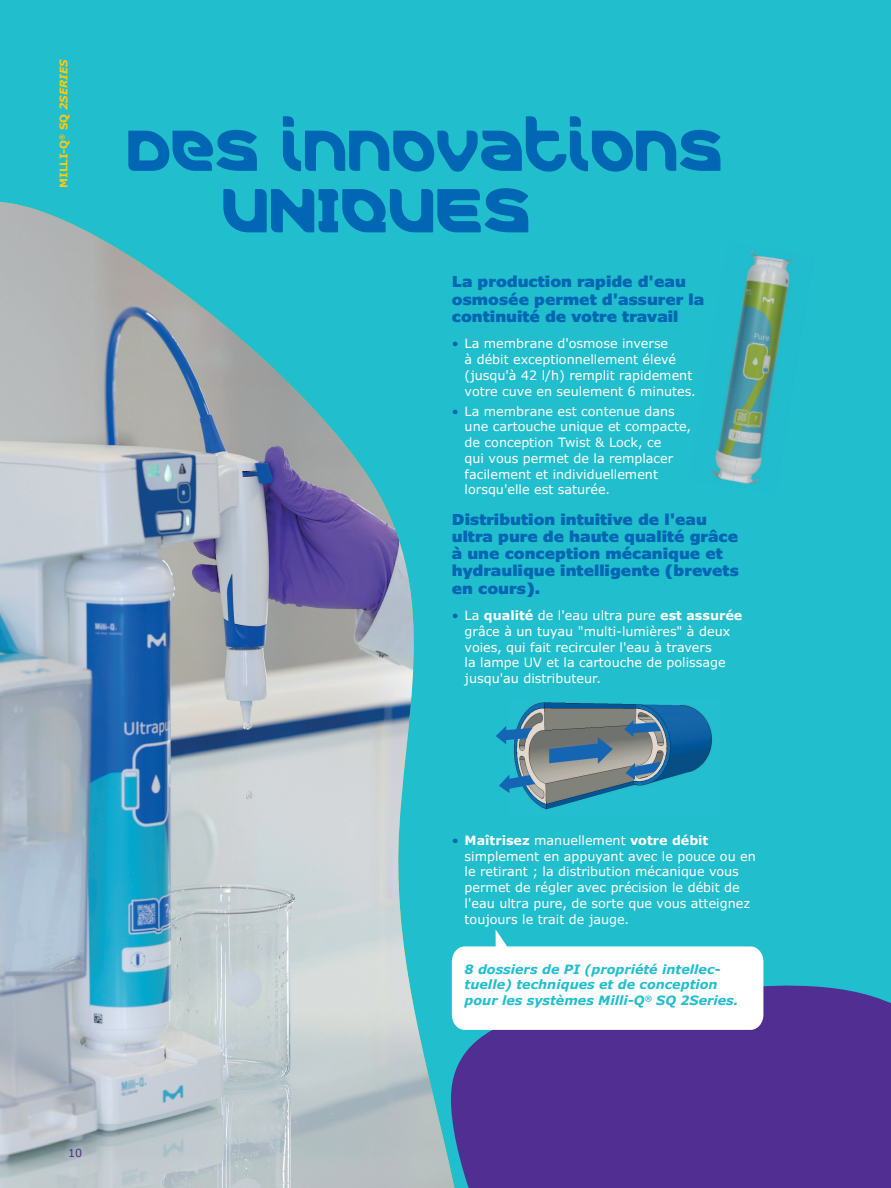
<style>
.page{position:relative;width:891px;height:1188px;background:#21bece}
.page>*{position:absolute;margin:0;border:0;box-sizing:border-box;transform-origin:0 0}
.t1{font:63px "Merck";color:#0166b3}
.t2{font:58.5px "Merck";color:#0166b3}
.t3{font:900 15px/17.2px "Verdana Pro";color:#0166b3}
.t4{font:12.75px/15.8px "Verdana Pro";color:#fff}
.t5{font:italic 700 12.75px/15.8px "Verdana Pro";color:#21bece}
.t6{font:11.1px "Verdana Pro";color:#502e92}
.t7{font:700 10.5px "Verdana Pro";color:#feca0a}
.s1{font-style:italic}
.s2{color:#0166b3}
.s3{font-weight:700}
</style>
<div class="page">
<img style="left:0;top:202px;width:450px;height:986px">
<svg style="left:450px;top:958px;width:441px;height:230px;background:#4c3896"></svg>
<svg style="left:452px;top:929px;width:311px;height:101px"></svg>
<img style="left:745px;top:249px;width:18px;height:41px">
<img style="left:763px;top:255px;width:31px;height:42px">
<img style="left:737px;top:290px;width:26px;height:47px">
<img style="left:755px;top:297px;width:32px;height:47px">
<img style="left:729px;top:337px;width:27px;height:48px">
<img style="left:748px;top:344px;width:31px;height:48px">
<img style="left:721px;top:385px;width:27px;height:48px">
<img style="left:740px;top:392px;width:31px;height:48px">
<img style="left:711px;top:433px;width:29px;height:48px">
<img style="left:732px;top:440px;width:32px;height:44px">
<img style="left:513px;top:702px;width:199px;height:108px">
<svg style="left:624px;top:720px;width:37px;height:17px"></svg>
<svg style="left:626px;top:762px;width:35px;height:18px"></svg>
<svg style="left:496px;top:726px;width:37px;height:18px"></svg>
<svg style="left:499px;top:775px;width:36px;height:18px"></svg>
<svg style="left:549px;top:737px;width:64px;height:27px;background:#497498"></svg>
<p class="t7" style="left:57px;top:188px;width:130px;rotate:-90deg">MILLI-Q<sup>®</sup> SQ <span class="s1">2SERIES</span></p>
<h2 class="t2" style="left:128px;top:103px;width:598px">DES INNOVATIONS</h2>
<h1 class="t1" style="left:223px;top:160px;width:311px">UNIQUES</h1>
<p class="t3" style="left:452px;top:273px;width:254px">La production rapide d'eau osmosée permet d'assurer la continuité de votre travail</p>
<p class="t4" style="left:465px;top:336px;width:233px;text-indent:-13px"><span class="s2">•</span> La membrane d'osmose inverse<br>à débit exceptionnellement élevé (jusqu'à 42 l/h) remplit rapidement votre cuve en seulement 6 minutes.</p>
<p class="t4" style="left:465px;top:403px;width:228px;text-indent:-13px"><span class="s2">•</span> La membrane est contenue dans une cartouche unique et compacte, de conception Twist &amp; Lock, ce<br>qui vous permet de la remplacer facilement et individuellement lorsqu'elle est saturée.</p>
<p class="t3" style="left:452px;top:511px;width:289px">Distribution intuitive de l'eau ultra pure de haute qualité grâce à une conception mécanique et hydraulique intelligente (brevets en cours).</p>
<p class="t4" style="left:465px;top:608px;width:279px;text-indent:-13px"><span class="s2">•</span> La <span class="s3">qualité</span> de l'eau ultra pure <span class="s3">est assurée </span>grâce à un tuyau "multi-lumières" à deux voies, qui fait recirculer l'eau à travers<br>la lampe UV et la cartouche de polissage jusqu'au distributeur.</p>
<p class="t6" style="left:68px;top:1146px;width:16px">10</p>
<p class="t4" style="left:465px;top:833px;width:293px;text-indent:-13px"><span class="s2">•</span> <span class="s3">Maîtrisez</span> manuellement <span class="s3">votre débit </span>simplement en appuyant avec le pouce ou en le retirant ; la distribution mécanique vous permet de régler avec précision le débit de l'eau ultra pure, de sorte que vous atteignez toujours le trait de jauge.</p>
<p class="t5" style="left:465px;top:961px;width:275px">8 dossiers de PI (propriété intellec&shy;tuelle) techniques et de conception pour les systèmes Milli-Q<sup>®</sup> SQ 2Series.</p>
</div>
